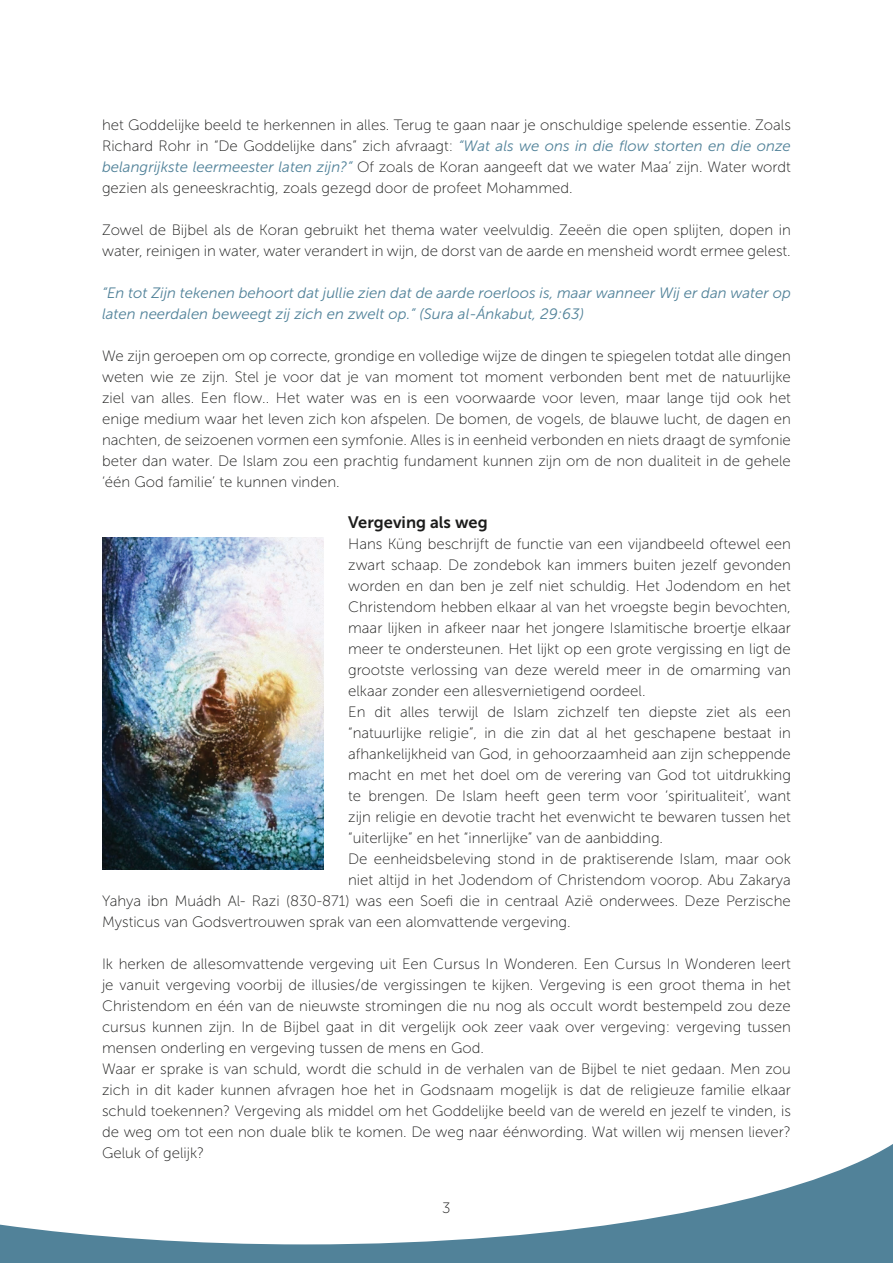
<style>
.page{position:relative;width:893px;height:1263px;background:#fff}
.page>*{position:absolute;margin:0;border:0;box-sizing:border-box;transform-origin:0 0}
.Tussenkop{font:16.5px "Museo Sans 700";color:#1c1c1b}
.Broodtekst{font:15px/21px "Museo Sans 100";color:#1c1c1b;text-align:justify}
.Broodtekst-2{font:italic 15px/21px "Museo Sans 300";color:#518299}
.s1{font-family:"Museo Sans 300";font-style:italic;color:#518299}
</style>
<div class="page">
<svg style="left:0;top:1144px;width:893px;height:119px"></svg>
<img style="left:102px;top:538px;width:221px;height:331px">
<p class="Broodtekst" style="left:102px;top:115px;width:690px">het Goddelijke beeld te herkennen in alles. Terug te gaan naar je onschuldige spelende essentie. Zoals Richard Rohr in “De Goddelijke dans” zich afvraagt: <span class="s1">“Wat als we ons in die flow storten en die onze belangrijkste leermeester laten zijn?”</span> Of zoals de Koran aangeeft dat we water Maa’ zijn. Water wordt gezien als geneeskrachtig, zoals gezegd door de profeet Mohammed.</p>
<p class="Broodtekst" style="left:102px;top:220px;width:690px">Zowel de Bijbel als de Koran gebruikt het thema water veelvuldig. Zeeën die open splijten, dopen in water, reinigen in water, water verandert in wijn, de dorst van de aarde en mensheid wordt ermee gelest.</p>
<p class="Broodtekst-2" style="left:102px;top:283px;width:690px">“En tot Zijn tekenen behoort dat jullie zien dat de aarde roerloos is, maar wanneer Wij er dan water op laten neerdalen beweegt zij zich en zwelt op.” (Sura al-Ánkabut, 29:63)</p>
<p class="Broodtekst" style="left:102px;top:346px;width:690px">We zijn geroepen om op correcte, grondige en volledige wijze de dingen te spiegelen totdat alle dingen weten wie ze zijn. Stel je voor dat je van moment tot moment verbonden bent met de natuurlijke ziel van alles. Een flow.. Het water was en is een voorwaarde voor leven, maar lange tijd ook het enige medium waar het leven zich kon afspelen. De bomen, de vogels, de blauwe lucht, de dagen en nachten, de seizoenen vormen een symfonie. Alles is in eenheid verbonden en niets draagt de symfonie beter dan water. De Islam zou een prachtig fundament kunnen zijn om de non dualiteit in de gehele ‘één God familie’ te kunnen vinden.</p>
<p class="Tussenkop" style="left:348px;top:513px;width:141px">Vergeving als weg</p>
<p class="Broodtekst" style="left:348px;top:534px;width:444px">Hans Küng beschrijft de functie van een vijandbeeld oftewel een zwart schaap. De zondebok kan immers buiten jezelf gevonden worden en dan ben je zelf niet schuldig. Het Jodendom en het Christendom hebben elkaar al van het vroegste begin bevochten, maar lijken in afkeer naar het jongere Islamitische broertje elkaar meer te ondersteunen. Het lijkt op een grote vergissing en ligt de grootste verlossing van deze wereld meer in de omarming van elkaar zonder een allesvernietigend oordeel.</p>
<p class="Broodtekst" style="left:348px;top:702px;width:444px">En dit alles terwijl de Islam zichzelf ten diepste ziet als een “natuurlijke religie”, in die zin dat al het geschapene bestaat in afhankelijkheid van God, in gehoorzaamheid aan zijn scheppende macht en met het doel om de verering van God tot uitdrukking te brengen. De Islam heeft geen term voor ‘spiritualiteit’, want zijn religie en devotie tracht het evenwicht te bewaren tussen het “uiterlijke” en het “innerlijke” van de aanbidding.</p>
<p class="Broodtekst" style="left:348px;top:849px;width:444px">De eenheidsbeleving stond in de praktiserende Islam, maar ook</p>
<p class="Broodtekst" style="left:348px;top:870px;width:444px">niet altijd in het Jodendom of Christendom voorop. Abu Zakarya</p>
<p class="Broodtekst" style="left:102px;top:891px;width:690px">Yahya ibn Muádh Al- Razi (830-871) was een Soefi die in centraal Azië onderwees. Deze Perzische</p>
<p class="Broodtekst" style="left:102px;top:912px;width:470px">Mysticus van Godsvertrouwen sprak van een alomvattende vergeving.</p>
<p class="Broodtekst" style="left:102px;top:954px;width:690px">Ik herken de allesomvattende vergeving uit Een Cursus In Wonderen. Een Cursus In Wonderen leert je vanuit vergeving voorbij de illusies/de vergissingen te kijken. Vergeving is een groot thema in het Christendom en één van de nieuwste stromingen die nu nog als occult wordt bestempeld zou deze cursus kunnen zijn. In de Bijbel gaat in dit vergelijk ook zeer vaak over vergeving: vergeving tussen mensen onderling en vergeving tussen de mens en God.</p>
<p class="Broodtekst" style="left:102px;top:1059px;width:690px">Waar er sprake is van schuld, wordt die schuld in de verhalen van de Bijbel te niet gedaan. Men zou zich in dit kader kunnen afvragen hoe het in Godsnaam mogelijk is dat de religieuze familie elkaar schuld toekennen? Vergeving als middel om het Goddelijke beeld van de wereld en jezelf te vinden, is de weg om tot een non duale blik te komen. De weg naar éénwording. Wat willen wij mensen liever?<br>Geluk of gelijk?</p>
<p class="Broodtekst" style="left:442px;top:1197px;width:10px">3</p>
</div>
